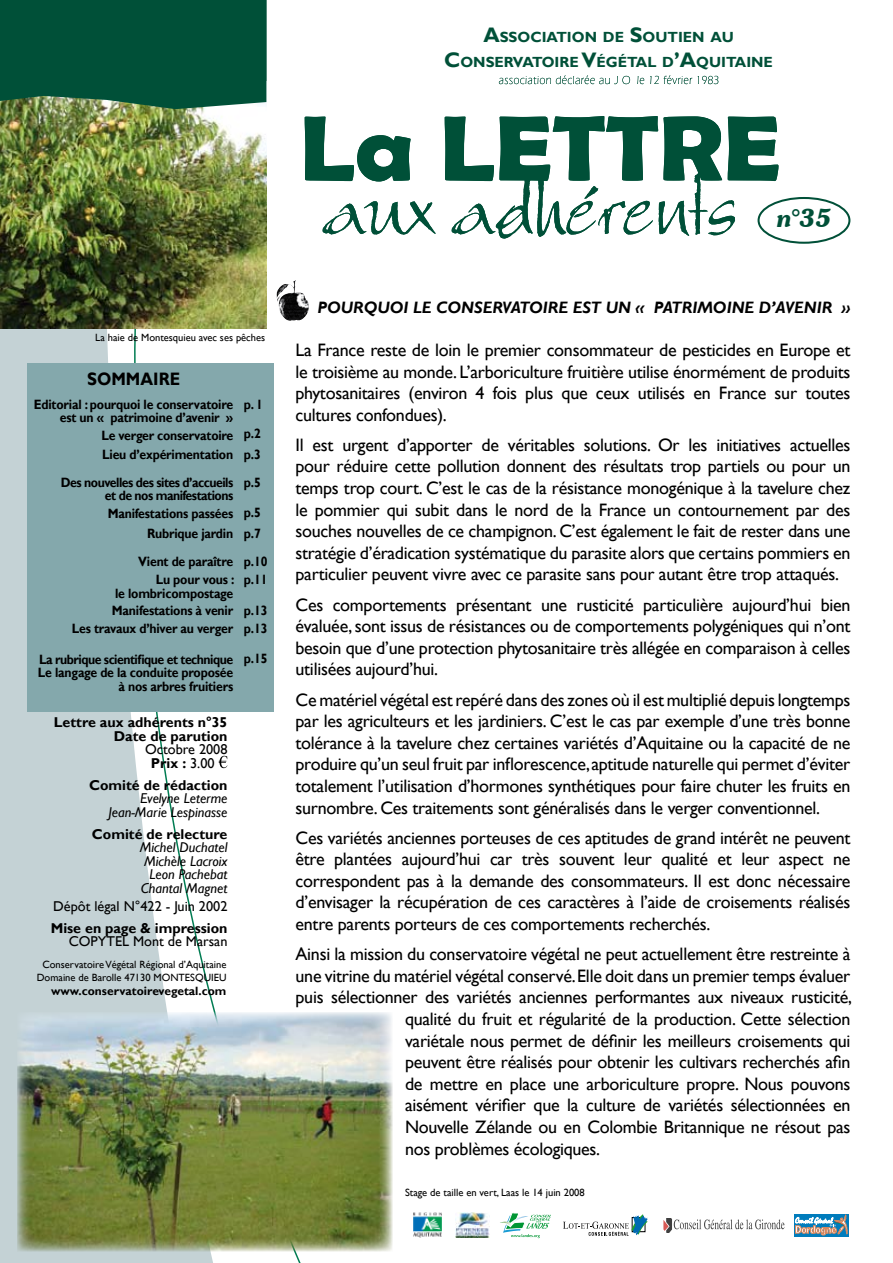
<style>
.page{position:relative;width:893px;height:1263px;background:#fff}
.page>*{position:absolute;margin:0;border:0;box-sizing:border-box;transform-origin:0 0}
.t1{font:italic 600 25.05px "Souvenir IT Cby BT";color:#005038}
.t2{font:18px/21.6px "Gill Sans";letter-spacing:-.015em;color:#000;text-align:justify}
.t3{font:700 18px "Gill Sans";color:#000;scale:.91 1}
.t4{font:italic 700 16.5px "Gill Sans";color:#000}
.t5{font:700 14.7px/25.2px "Gill Sans";color:#005038;text-align:center}
.t6{font:700 14.25px/13.5px "Gill Sans";color:#000;text-align:right}
.t7{font:italic 14.25px/13.5px "Gill Sans";color:#000;text-align:right}
.t8{font:14.25px/13.5px "Gill Sans";color:#000;text-align:center}
.t9{font:700 13.5px/13.5px "Gill Sans";letter-spacing:-.015em;color:#000;scale:.91 1}
.t10{font:700 13.5px/13.5px "Gill Sans";letter-spacing:-.04em;color:#000;text-align:right;scale:.91 1}
.t11{font:700 12px "Gill Sans";color:#000}
.t12{font:10.5px/12.6px "Gill Sans";color:#000;text-align:center}
.s1{font-size:21px}
.s2{font-weight:700}
</style>
<div class="page">
<svg style="left:0;top:328px;width:218px;height:935px;fill:#c4d2d5"></svg>
<svg style="left:305px;top:117px;width:106px;height:64px"></svg>
<svg style="left:323px;top:201px;width:113px;height:34px"></svg>
<svg style="left:445px;top:116px;width:333px;height:123px"></svg>
<img style="left:279px;top:288px;width:30px;height:33px">
<div style="left:28px;top:363px;width:246px;height:348px;background:#84a8ac"></div>
<div style="left:757px;top:197px;width:93px;height:47px;border:2px solid #005038;border-radius:50%"></div>
<svg style="left:219px;top:756px;width:8px;height:12px"></svg>
<img style="left:0;top:109px;width:266px;height:219px">
<div style="left:0;top:0;width:266px;height:109px;background:#005038"></div>
<img style="left:456px;top:1212px;width:34px;height:26px">
<img style="left:413px;top:1212px;width:29px;height:26px">
<svg style="left:500px;top:1212px;width:51px;height:26px"></svg>
<svg style="left:563px;top:1214px;width:85px;height:22px"></svg>
<div style="left:794px;top:1213px;width:55px;height:23px;background:#007cbc"></div>
<svg style="left:795px;top:1215px;width:52px;height:20px"></svg>
<svg style="left:663px;top:1218px;width:122px;height:14px"></svg>
<img style="left:17px;top:1012px;width:375px;height:239px">
<svg style="left:499px;top:75px;width:131px;height:9px"></svg>
<svg style="left:637px;top:76px;width:7px;height:8px"></svg>
<svg style="left:650px;top:75px;width:42px;height:9px"></svg>
<svg style="left:698px;top:76px;width:20px;height:8px"></svg>
<p class="t5" style="left:444px;top:25px;width:330px"><span class="s1">A</span>ssociation de <span class="s1">S</span>outien au<br><span class="s1">C</span>onservatoire <span class="s1">V</span>égétal d<span class="s1">’A</span>quitaine</p>
<h1 class="t1" style="left:777px;top:203px;width:56px">n°35</h1>
<p class="t12" style="left:95px;top:331px;width:171px">La haie de Montesquieu avec ses pêches</p>
<p class="t3" style="left:87px;top:368px;width:104px">SOMMAIRE</p>
<p class="t9" style="left:34px;top:398px;width:221px;text-align:right">Editorial : pourquoi le conservatoire est un « patrimoine d’avenir »</p>
<p class="t9" style="left:101px;top:426px;width:146px;line-height:18.6px">Le verger conservatoire<br>Lieu d’expérimentation</p>
<p class="t10" style="left:61px;top:476px;width:191px">Des nouvelles des sites d’accueils et de nos manifestations</p>
<p class="t9" style="left:108px;top:504px;width:139px;line-height:20px;text-align:right">Manifestations passées<br>Rubrique jardin</p>
<p class="t9" style="left:138px;top:553px;width:107px;line-height:17.7px;text-align:right">Vient de paraître<br>Lu pour vous :</p>
<p class="t9" style="left:72px;top:585px;width:179px;line-height:17.7px;text-align:right">le lombricompostage<br>Manifestations à venir<br>Les travaux d’hiver au verger</p>
<p class="t9" style="left:38px;top:653px;width:216px;text-align:right">La rubrique scientifique et technique<br>Le langage de la conduite proposée à nos arbres fruitiers</p>
<p class="t6" style="left:54px;top:716px;width:175px">Lettre aux adhérents n°35<br>Date de parution</p>
<p class="t8" style="left:145px;top:743px;width:84px">Octobre 2008<br><span class="s2">Prix :</span> 3.00</p>
<p class="t6" style="left:89px;top:779px;width:140px">Comité de rédaction</p>
<p class="t7" style="left:108px;top:792px;width:121px">Evelyne Leterme<br>Jean-Marie Lespinasse</p>
<p class="t6" style="left:92px;top:828px;width:137px">Comité de relecture</p>
<p class="t7" style="left:140px;top:841px;width:89px">Michel Duchatel<br>Michèle Lacroix<br>Leon Pachebat<br>Chantal Magnet</p>
<p class="t8" style="left:53px;top:899px;width:176px">Dépôt légal N°422 - Juin 2002</p>
<p class="t6" style="left:51px;top:921px;width:178px">Mise en page &amp; impression</p>
<p class="t8" style="left:69px;top:935px;width:160px">COPYTEL Mont de Marsan</p>
<p class="t12" style="left:37px;top:959px;width:191px">Conservatoire Végétal Régional d’Aquitaine<br>Domaine de Barolle 47130 MONTESQUIEU</p>
<p class="t11" style="left:51px;top:984px;width:177px">www.conservatoirevegetal.com</p>
<p class="t9" style="left:244px;top:390px;width:22px;line-height:29px">p. 1 p.2</p>
<p class="t9" style="left:244px;top:441px;width:20px;line-height:28.2px">p.3 p.5</p>
<p class="t9" style="left:244px;top:503px;width:20px;line-height:20.5px">p.5 p.7</p>
<p class="t9" style="left:244px;top:552px;width:28px;line-height:18.5px">p.10 p.11</p>
<p class="t9" style="left:244px;top:601px;width:28px;line-height:18.5px">p.13 p.13</p>
<p class="t9" style="left:244px;top:652px;width:28px">p.15</p>
<p class="t4" style="left:318px;top:298px;width:534px">POURQUOI LE CONSERVATOIRE EST UN « PATRIMOINE D’AVENIR »</p>
<p class="t2" style="left:296px;top:339px;width:556px">La France reste de loin le premier consommateur de pesticides en Europe et le troisième au monde. L’arboriculture fruitière utilise énormément de produits phytosanitaires (environ 4 fois plus que ceux utilisés en France sur toutes cultures confondues).</p>
<p class="t2" style="left:296px;top:434px;width:556px">Il est urgent d’apporter de véritables solutions. Or les initiatives actuelles pour réduire cette pollution donnent des résultats trop partiels ou pour un temps trop court. C’est le cas de la résistance monogénique à la tavelure chez le pommier qui subit dans le nord de la France un contournement par des souches nouvelles de ce champignon. C’est également le fait de rester dans une stratégie d’éradication systématique du parasite alors que certains pommiers en particulier peuvent vivre avec ce parasite sans pour autant être trop attaqués.</p>
<p class="t2" style="left:296px;top:594px;width:556px">Ces comportements présentant une rusticité particulière aujourd’hui bien évaluée, sont issus de résistances ou de comportements polygéniques qui n’ont besoin que d’une protection phytosanitaire très allégée en comparaison à celles utilisées aujourd’hui.</p>
<p class="t2" style="left:296px;top:689px;width:556px">Ce matériel végétal est repéré dans des zones où il est multiplié depuis longtemps par les agriculteurs et les jardiniers. C’est le cas par exemple d’une très bonne tolérance à la tavelure chez certaines variétés d’Aquitaine ou la capacité de ne produire qu’un seul fruit par inflorescence, aptitude naturelle qui permet d’éviter totalement l’utilisation d’hormones synthétiques pour faire chuter les fruits en surnombre. Ces traitements sont généralisés dans le verger conventionnel.</p>
<p class="t2" style="left:296px;top:827px;width:556px">Ces variétés anciennes porteuses de ces aptitudes de grand intérêt ne peuvent être plantées aujourd’hui car très souvent leur qualité et leur aspect ne correspondent pas à la demande des consommateurs. Il est donc nécessaire d’envisager la récupération de ces caractères à l’aide de croisements réalisés entre parents porteurs de ces comportements recherchés.</p>
<p class="t2" style="left:296px;top:944px;width:556px">Ainsi la mission du conservatoire végétal ne peut actuellement être restreinte à</p>
<p class="t2" style="left:296px;top:965px;width:556px">une vitrine du matériel végétal conservé. Elle doit dans un premier temps évaluer</p>
<p class="t2" style="left:296px;top:987px;width:558px">puis sélectionner des variétés anciennes performantes aux niveaux rusticité,</p>
<p class="t2" style="left:405px;top:1008px;width:447px">qualité du fruit et régularité de la production. Cette sélection</p>
<p class="t2" style="left:405px;top:1030px;width:447px">variétale nous permet de définir les meilleurs croisements qui</p>
<p class="t2" style="left:405px;top:1052px;width:447px">peuvent être réalisés pour obtenir les cultivars recherchés afin</p>
<p class="t2" style="left:405px;top:1073px;width:447px">de mettre en place une arboriculture propre. Nous pouvons</p>
<p class="t2" style="left:405px;top:1095px;width:447px">aisément vérifier que la culture de variétés sélectionnées en</p>
<p class="t2" style="left:405px;top:1116px;width:447px">Nouvelle Zélande ou en Colombie Britannique ne résout pas</p>
<p class="t2" style="left:405px;top:1138px;width:197px">nos problèmes écologiques.</p>
<p class="t12" style="left:405px;top:1186px;width:181px">Stage de taille en vert, Laas le 14 juin 2008</p>
</div>
